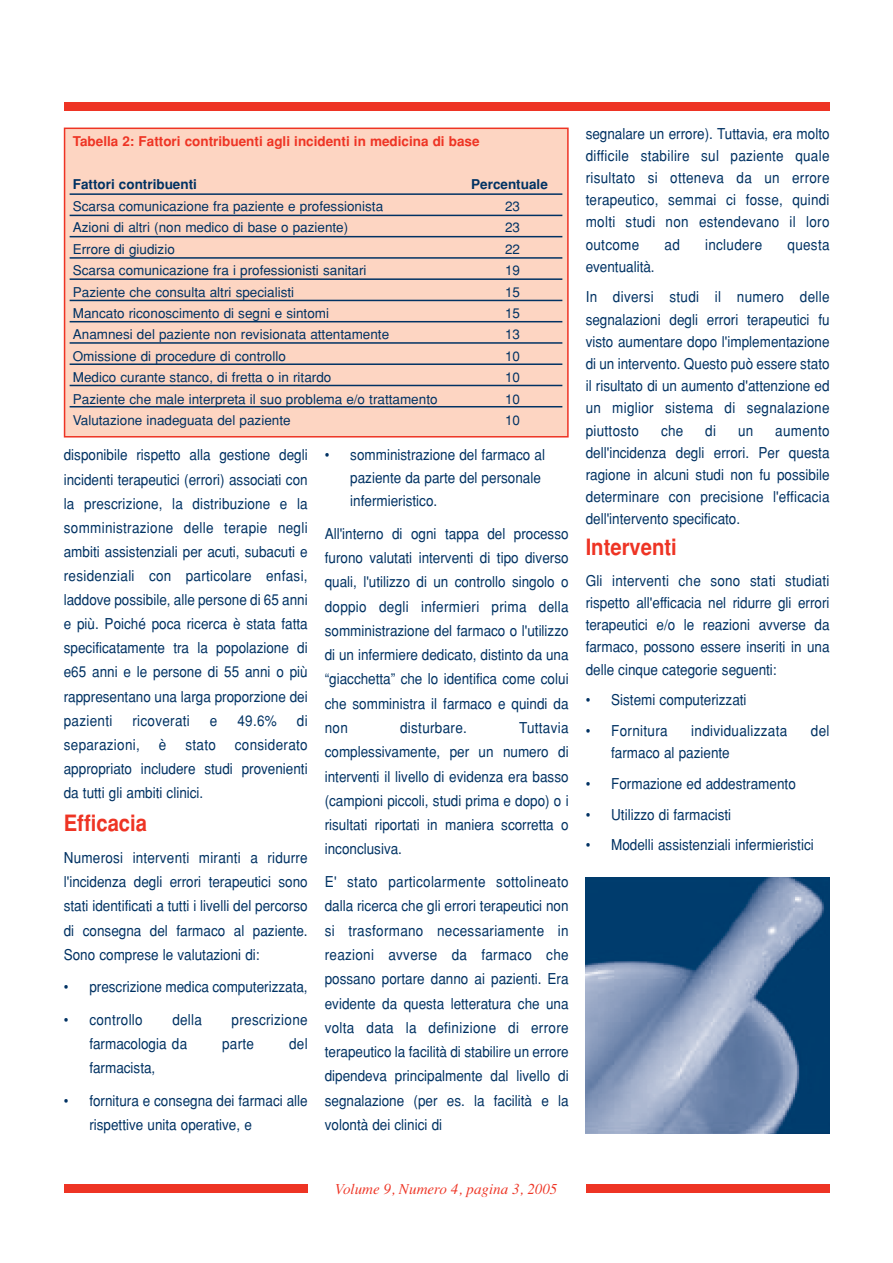
<style>
.page{position:relative;width:893px;height:1263px;background:#fff}
.page>*{position:absolute;margin:0;border:0;box-sizing:border-box;transform-origin:0 0}
.t1{font:700 22.5px "Helvetica";color:#ee3424;scale:.9 1}
.t2{font:15px/24.3px "Helvetica";color:#003263;text-align:justify;scale:.9 1}
.t3{font:15px/30.8px "Helvetica";letter-spacing:.02em;color:#003263;scale:.9 1}
.t4{font:italic 15px "Times";color:#ee3424}
.t5{font:13.5px "Helvetica";color:#003263}
.t6{font:700 13.5px "Helvetica";color:#ee3424}
.t7{font:700 13.5px "Helvetica";color:#003263}
</style>
<div class="page">
<div style="left:64px;top:1184px;width:244px;height:9px;background:#ee3424"></div>
<div style="left:585px;top:1184px;width:244px;height:9px;background:#ee3424"></div>
<div style="left:64px;top:102px;width:765px;height:9px;background:#ee3424"></div>
<div style="left:65px;top:128px;width:503px;height:309px;background:#fdd5c2"></div>
<div style="left:64px;top:128px;width:504px;height:310px;border:2px solid #ee3424"></div>
<hr style="left:70px;top:193px;width:492px;height:2px;background:#003263">
<hr style="left:70px;top:215px;width:492px;height:1px;background:#003263">
<hr style="left:70px;top:236px;width:492px;height:1px;background:#003263">
<hr style="left:70px;top:257px;width:492px;height:2px;background:#003263">
<hr style="left:70px;top:278px;width:492px;height:2px;background:#003263">
<hr style="left:70px;top:300px;width:492px;height:1px;background:#003263">
<hr style="left:70px;top:321px;width:492px;height:1px;background:#003263">
<hr style="left:70px;top:342px;width:492px;height:2px;background:#003263">
<hr style="left:70px;top:363px;width:492px;height:2px;background:#003263">
<hr style="left:70px;top:385px;width:492px;height:1px;background:#003263">
<hr style="left:70px;top:406px;width:492px;height:1px;background:#003263">
<img style="left:585px;top:877px;width:244px;height:256px">
<p class="t6" style="left:73px;top:137px;width:408px">Tabella 2: Fattori contribuenti agli incidenti in medicina di base</p>
<p class="t7" style="left:73px;top:180px;width:126px">Fattori contribuenti</p>
<p class="t7" style="left:471px;top:180px;width:78px">Percentuale</p>
<p class="t5" style="left:73px;top:201px;width:312px">Scarsa comunicazione fra paziente e professionista</p>
<p class="t5" style="left:505px;top:201px;width:17px">23</p>
<p class="t5" style="left:73px;top:223px;width:277px">Azioni di altri (non medico di base o paziente)</p>
<p class="t5" style="left:505px;top:223px;width:17px">23</p>
<p class="t5" style="left:73px;top:244px;width:104px">Errore di giudizio</p>
<p class="t5" style="left:505px;top:244px;width:17px">22</p>
<p class="t5" style="left:73px;top:265px;width:295px">Scarsa comunicazione fra i professionisti sanitari</p>
<p class="t5" style="left:505px;top:265px;width:17px">19</p>
<p class="t5" style="left:73px;top:287px;width:223px">Paziente che consulta altri specialisti</p>
<p class="t5" style="left:505px;top:287px;width:17px">15</p>
<p class="t5" style="left:73px;top:308px;width:258px">Mancato riconoscimento di segni e sintomi</p>
<p class="t5" style="left:505px;top:308px;width:17px">15</p>
<p class="t5" style="left:73px;top:330px;width:318px">Anamnesi del paziente non revisionata attentamente</p>
<p class="t5" style="left:505px;top:330px;width:17px">13</p>
<p class="t5" style="left:73px;top:351px;width:215px">Omissione di procedure di controllo</p>
<p class="t5" style="left:505px;top:351px;width:17px">10</p>
<p class="t5" style="left:73px;top:373px;width:260px">Medico curante stanco, di fretta o in ritardo</p>
<p class="t5" style="left:505px;top:373px;width:17px">10</p>
<p class="t5" style="left:73px;top:394px;width:366px">Paziente che male interpreta il suo problema e/o trattamento</p>
<p class="t5" style="left:505px;top:394px;width:17px">10</p>
<p class="t5" style="left:73px;top:416px;width:219px">Valutazione inadeguata del paziente</p>
<p class="t5" style="left:505px;top:416px;width:17px">10</p>
<p class="t2" style="left:64px;top:445px;width:272px">disponibile rispetto alla gestione degli incidenti terapeutici (errori) associati con la prescrizione, la distribuzione e la somministrazione delle terapie negli ambiti assistenziali per acuti, subacuti e residenziali con particolare enfasi, laddove possibile, alle persone di 65 anni e più. Poiché poca ricerca è stata fatta specificatamente tra la popolazione di e65 anni e le persone di 55 anni o più rappresentano una larga proporzione dei pazienti</p>
<p class="t3" style="left:132px;top:706px;width:65px">ricoverati</p>
<p class="t2" style="left:210px;top:710px;width:10px">e</p>
<p class="t2" style="left:237px;top:710px;width:45px">49.6%</p>
<p class="t2" style="left:297px;top:710px;width:14px">di</p>
<p class="t3" style="left:64px;top:731px;width:86px">separazioni,</p>
<p class="t2" style="left:159px;top:734px;width:10px">è</p>
<p class="t2" style="left:185px;top:734px;width:35px">stato</p>
<p class="t2" style="left:64px;top:734px;width:272px;text-indent:171px">considerato appropriato includere studi provenienti da tutti gli ambiti clinici.</p>
<h1 class="t1" style="left:64px;top:814px;width:94px">Efficacia</h1>
<p class="t2" style="left:64px;top:847px;width:272px">Numerosi interventi miranti a ridurre l'incidenza degli errori terapeutici sono stati identificati a tutti i livelli del percorso di consegna del farmaco al paziente.<br>Sono comprese le valutazioni di:</p>
<p class="t2" style="left:64px;top:976px;width:272px">• prescrizione medica computerizzata,</p>
<p class="t3" style="left:64px;top:1006px;width:89px">• controllo</p>
<p class="t2" style="left:172px;top:1009px;width:35px">della</p>
<p class="t3" style="left:232px;top:1006px;width:86px">prescrizione</p>
<p class="t2" style="left:89px;top:1033px;width:110px">farmacologia da</p>
<p class="t2" style="left:222px;top:1033px;width:37px">parte</p>
<p class="t2" style="left:289px;top:1033px;width:22px">del</p>
<p class="t2" style="left:89px;top:1057px;width:75px">farmacista,</p>
<p class="t2" style="left:89px;top:1090px;width:244px;text-indent:-26px">• fornitura e consegna dei farmaci alle rispettive unita operative, e</p>
<p class="t2" style="left:350px;top:445px;width:218px;line-height:22.8px;text-align:left;text-indent:-26px">• somministrazione del farmaco al paziente da parte del personale infermieristico.</p>
<p class="t2" style="left:325px;top:523px;width:272px">All'interno di ogni tappa del processo furono valutati interventi di tipo diverso quali, l'utilizzo di un controllo singolo o doppio degli infermieri prima della somministrazione del farmaco o l'utilizzo di un infermiere dedicato, distinto da una “giacchetta” che lo identifica come colui che somministra il farmaco e quindi da non</p>
<p class="t2" style="left:325px;top:717px;width:272px;text-indent:194px">Tuttavia complessivamente, per un numero di interventi il livello di evidenza era basso (campioni piccoli, studi prima e dopo) o i risultati riportati in maniera scorretta o inconclusiva.</p>
<p class="t2" style="left:325px;top:871px;width:272px">E' stato particolarmente sottolineato dalla ricerca che gli errori terapeutici non si trasformano necessariamente in reazioni avverse da farmaco che possano portare danno ai pazienti. Era evidente da questa letteratura che una volta data la definizione di errore terapeutico la facilità di stabilire un errore dipendeva principalmente dal livello di segnalazione (per es. la facilità e la volontà dei clinici di</p>
<p class="t3" style="left:400px;top:714px;width:76px">disturbare.</p>
<p class="t2" style="left:585px;top:124px;width:272px;line-height:22.2px">segnalare un errore). Tuttavia, era molto difficile stabilire sul paziente quale risultato si otteneva da un errore terapeutico, semmai ci fosse, quindi molti studi non estendevano il loro outcome</p>
<p class="t2" style="left:664px;top:234px;width:19px">ad</p>
<p class="t3" style="left:705px;top:230px;width:65px">includere</p>
<p class="t2" style="left:787px;top:234px;width:48px">questa</p>
<p class="t3" style="left:585px;top:252px;width:272px">eventualità.<br>In diversi studi il numero delle</p>
<p class="t2" style="left:585px;top:310px;width:272px;line-height:22.2px">segnalazioni degli errori terapeutici fu visto aumentare dopo l'implementazione di un intervento. Questo può essere stato il risultato di un aumento d'attenzione ed un miglior sistema di segnalazione piuttosto</p>
<p class="t2" style="left:661px;top:420px;width:26px">che</p>
<p class="t2" style="left:705px;top:420px;width:14px">di</p>
<p class="t2" style="left:738px;top:420px;width:19px">un</p>
<p class="t2" style="left:585px;top:421px;width:272px;line-height:22.2px;text-indent:189px">aumento dell'incidenza degli errori. Per questa ragione in alcuni studi non fu possibile determinare con precisione l'efficacia dell'intervento specificato.</p>
<h1 class="t1" style="left:585px;top:539px;width:103px">Interventi</h1>
<p class="t2" style="left:585px;top:571px;width:272px;line-height:22.2px">Gli interventi che sono stati studiati rispetto all'efficacia nel ridurre gli errori terapeutici e/o le reazioni avverse da farmaco, possono essere inseriti in una delle cinque categorie seguenti:</p>
<p class="t2" style="left:585px;top:689px;width:180px">• Sistemi computerizzati</p>
<p class="t3" style="left:585px;top:717px;width:93px">• Fornitura</p>
<p class="t3" style="left:691px;top:717px;width:108px">individualizzata</p>
<p class="t2" style="left:811px;top:720px;width:22px">del</p>
<p class="t2" style="left:611px;top:742px;width:133px">farmaco al paziente</p>
<p class="t2" style="left:585px;top:773px;width:235px">• Formazione ed addestramento</p>
<p class="t2" style="left:585px;top:804px;width:163px">• Utilizzo di farmacisti</p>
<p class="t2" style="left:585px;top:834px;width:255px">• Modelli assistenziali infermieristici</p>
<p class="t4" style="left:335px;top:1183px;width:224px">Volume 9, Numero 4, pagina 3, 2005</p>
</div>
